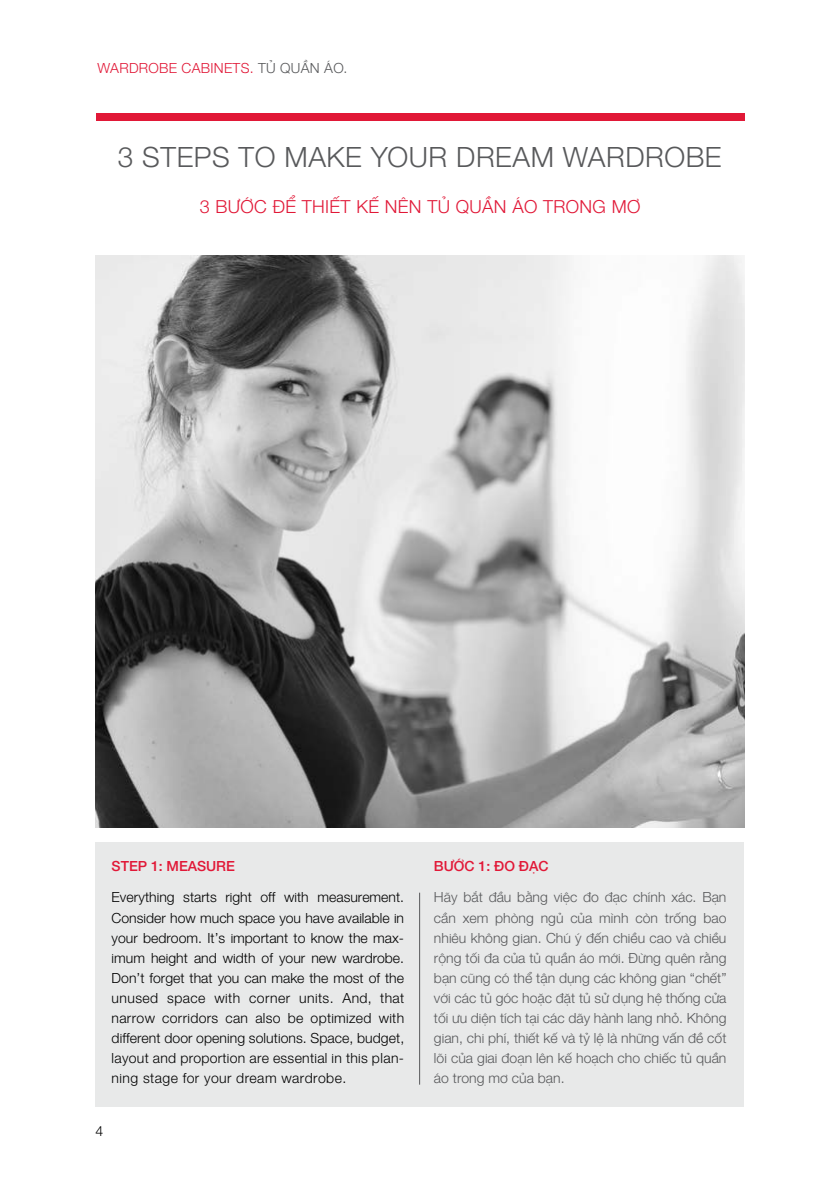
<style>
.page{position:relative;width:840px;height:1191px;background:#fff}
.page>*{position:absolute;margin:0;border:0;box-sizing:border-box;transform-origin:0 0}
.t1{font:28px "Hafele Helve N Light";letter-spacing:.02em;color:#58595b}
.t2{font:18px "Hafele Helve N Light";letter-spacing:.02em;color:#e11837}
.t3{font:14px/20px "Hafele Helve N Light";letter-spacing:.03em;color:#000;text-align:justify}
.t4{font:14px/20px "Hafele Helve N Light";color:#58595b;text-align:justify}
.t5{font:300 14px "Helvetica Neue LT Std";letter-spacing:.02em;color:#e11837}
.t6{font:14px "Hafele Helve N medium";color:#e11837}
.t7{font:300 14px "Helvetica Neue LT Std";color:#000}
.s1{font-family:"Hafele Helve N Light";font-weight:400;color:#58595b}
</style>
<div class="page">
<div style="left:95px;top:113px;width:649px;height:8px;background:#e11837"></div>
<div style="left:95px;top:842px;width:648px;height:264px;background:#e8e9e9"></div>
<img style="left:95px;top:255px;width:648px;height:572px">
<hr style="left:419px;top:892px;width:1px;height:192px;background:#58595b">
<p class="t5" style="left:97px;top:59px;width:251px">WARDROBE CABINETS. <span class="s1">TỦ QUẦN ÁO.</span></p>
<h1 class="t1" style="left:118px;top:139px;width:605px">3 STEPS TO MAKE YOUR DREAM WARDROBE</h1>
<p class="t2" style="left:199px;top:195px;width:442px">3 BƯỚC ĐỂ THIẾT KẾ NÊN TỦ QUẦN ÁO TRONG MƠ</p>
<p class="t6" style="left:111px;top:856px;width:125px">STEP 1: MEASURE</p>
<p class="t3" style="left:111px;top:887px;width:294px">Everything starts right off with measurement.<br>Consider how much space you have available in your bedroom. It’s important to know the max&shy;imum height and width of your new wardrobe.<br>Don’t forget that you can make the most of the unused space with corner units. And, that narrow corridors can also be optimized with different door opening solutions. Space, budget, layout and proportion are essential in this plan&shy;ning stage for your dream wardrobe.</p>
<p class="t7" style="left:95px;top:1122px;width:9px">4</p>
<p class="t6" style="left:433px;top:856px;width:116px">BƯỚC 1: ĐO ĐẠC</p>
<p class="t4" style="left:433px;top:887px;width:294px">Hãy bắt đầu bằng việc đo đạc chính xác. Bạn cần xem phòng ngủ của mình còn trống bao nhiêu không gian. Chú ý đến chiều cao và chiều rộng tối đa của tủ quần áo mới. Đừng quên rằng bạn cũng có thể tận dụng các không gian “chết” với các tủ góc hoặc đặt tủ sử dụng hệ thống cửa tối ưu diện tích tại các dãy hành lang nhỏ. Không gian, chi phí, thiết kế và tỷ lệ là những vấn đề cốt lõi của giai đoạn lên kế hoạch cho chiếc tủ quần áo trong mơ của bạn.</p>
</div>
